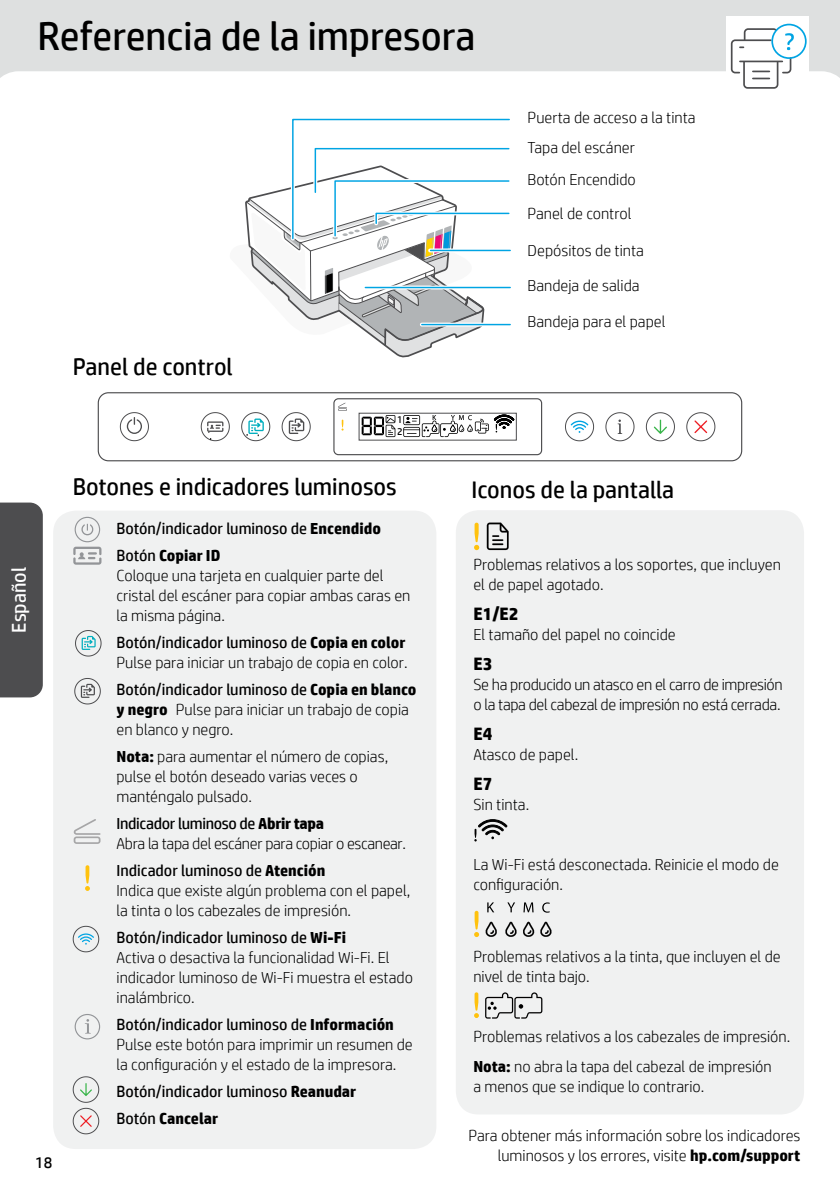
<style>
.page{position:relative;width:840px;height:1191px;background:#fff}
.page>*{position:absolute;margin:0;border:0;box-sizing:border-box;transform-origin:0 0}
.t1{font:40px "HP Simplified";color:#000}
.t2{font:24px "HP Simplified";color:#000}
.t3{font:20px "HP Simplified";color:#fff}
.t4{font:700 18px "HP Simplified";color:#000}
.t5{font:300 16px/20px "HP Simplified";color:#000}
.t6{font:300 16px/20px "HP Simplified";letter-spacing:-.02em;color:#000}
.t7{font:16px/27px "HP Simplified";color:#000}
.t8{font:10.2px "HP Simplified";color:#000}
.s1{font-weight:700}
.s2{font-weight:400}
</style>
<div class="page">
<div style="left:0;top:502px;width:43px;height:195px;background:#4d4d4f"></div>
<svg style="left:0;top:0;width:839px;height:78px;fill:#dee0e0"></svg>
<div style="left:725px;top:16px;width:83px;height:80px;background:#fff"></div>
<div style="left:771px;top:24px;width:35px;height:35px;border:2px solid #00a4e3;border-radius:50%"></div>
<svg style="left:730px;top:27px;width:63px;height:62px"></svg>
<div style="left:53px;top:510px;width:383px;height:639px;background:#f0f1f1;border-radius:23px"></div>
<svg style="left:73px;top:517px;width:28px;height:47px"></svg>
<svg style="left:75px;top:630px;width:27px;height:27px"></svg>
<svg style="left:74px;top:678px;width:27px;height:27px"></svg>
<svg style="left:73px;top:819px;width:27px;height:25px"></svg>
<svg style="left:85px;top:865px;width:5px;height:26px"></svg>
<svg style="left:73px;top:925px;width:26px;height:27px"></svg>
<svg style="left:75px;top:1014px;width:25px;height:25px"></svg>
<svg style="left:73px;top:1076px;width:26px;height:58px"></svg>
<svg style="left:245px;top:118px;width:266px;height:240px"></svg>
<div style="left:455px;top:510px;width:348px;height:604px;background:#f0f1f1;border-radius:23px"></div>
<svg style="left:486px;top:522px;width:22px;height:28px"></svg>
<svg style="left:474px;top:522px;width:5px;height:28px"></svg>
<svg style="left:474px;top:819px;width:33px;height:22px"></svg>
<svg style="left:487px;top:902px;width:7px;height:10px"></svg>
<svg style="left:507px;top:902px;width:8px;height:10px"></svg>
<svg style="left:523px;top:902px;width:10px;height:10px"></svg>
<svg style="left:542px;top:902px;width:7px;height:10px"></svg>
<svg style="left:523px;top:921px;width:28px;height:16px"></svg>
<svg style="left:505px;top:921px;width:11px;height:16px"></svg>
<svg style="left:485px;top:921px;width:12px;height:16px"></svg>
<svg style="left:474px;top:910px;width:5px;height:27px"></svg>
<svg style="left:485px;top:992px;width:57px;height:26px"></svg>
<svg style="left:474px;top:992px;width:4px;height:26px"></svg>
<div style="left:333px;top:398px;width:209px;height:57px;border:1px solid #4d4d4f;border-radius:4px"></div>
<div style="left:358px;top:413px;width:158px;height:27px;border:1px solid #4d4d4f"></div>
<svg style="left:341px;top:419px;width:2px;height:11px"></svg>
<svg style="left:338px;top:403px;width:9px;height:8px"></svg>
<svg style="left:281px;top:412px;width:30px;height:29px"></svg>
<svg style="left:200px;top:412px;width:30px;height:29px"></svg>
<svg style="left:241px;top:412px;width:29px;height:29px"></svg>
<svg style="left:686px;top:412px;width:29px;height:30px"></svg>
<svg style="left:645px;top:412px;width:30px;height:30px"></svg>
<svg style="left:565px;top:412px;width:29px;height:30px"></svg>
<svg style="left:605px;top:412px;width:29px;height:30px"></svg>
<svg style="left:119px;top:412px;width:30px;height:29px"></svg>
<svg style="left:361px;top:415px;width:34px;height:22px"></svg>
<svg style="left:403px;top:415px;width:85px;height:22px"></svg>
<svg style="left:494px;top:415px;width:20px;height:17px"></svg>
<div style="left:98px;top:392px;width:643px;height:69px;border:1px solid #4d4d4f;border-radius:10px"></div>
<h1 class="t1" style="left:37px;top:10px;width:439px">Referencia de la impresora</h1>
<h2 class="t2" style="left:73px;top:350px;width:161px">Panel de control</h2>
<p class="t8" style="left:397px;top:413px;width:7px">1</p>
<p class="t8" style="left:397px;top:425px;width:7px">2</p>
<p class="t5" style="left:527px;top:102px;width:169px;line-height:29.8px">Puerta de acceso a la tinta<br>Tapa del escáner</p>
<p class="t5" style="left:527px;top:162px;width:110px;line-height:34px">Botón Encendido<br>Panel de control</p>
<p class="t5" style="left:527px;top:233px;width:118px;line-height:34.4px">Depósitos de tinta<br>Bandeja de salida</p>
<p class="t5" style="left:527px;top:311px;width:139px">Bandeja para el papel</p>
<p class="t3" style="left:6px;top:633px;width:67px;rotate:-90deg">Español</p>
<p class="t7" style="left:35px;top:1148px;width:19px">18</p>
<h2 class="t2" style="left:73px;top:471px;width:325px">Botones e indicadores luminosos</h2>
<h2 class="t2" style="left:471px;top:474px;width:204px">Iconos de la pantalla</h2>
<p class="t7" style="left:116px;top:515px;width:266px">Botón/indicador luminoso de <span class="s1">Encendido<br></span>Botón <span class="s1">Copiar ID</span></p>
<p class="t5" style="left:116px;top:565px;width:295px">Coloque una tarjeta en cualquier parte del cristal del escáner para copiar ambas caras en la misma página.</p>
<p class="t5" style="left:116px;top:632px;width:292px"><span class="s2">Botón/indicador luminoso de</span> <span class="s1">Copia en color<br></span>Pulse para iniciar un trabajo de copia en color.</p>
<p class="t5" style="left:116px;top:679px;width:301px"><span class="s2">Botón/indicador luminoso de</span> <span class="s1">Copia en blanco y negro</span> Pulse para iniciar un trabajo de copia en blanco y negro.</p>
<p class="t5" style="left:116px;top:746px;width:273px"><span class="s1">Nota:</span> para aumentar el número de copias, pulse el botón deseado varias veces o manténgalo pulsado.</p>
<p class="t6" style="left:116px;top:813px;width:291px"><span class="s2">Indicador luminoso de</span> <span class="s1">Abrir tapa<br></span>Abra la tapa del escáner para copiar o escanear.</p>
<p class="t5" style="left:116px;top:860px;width:295px"><span class="s2">Indicador luminoso de</span> <span class="s1">Atención<br></span>Indica que existe algún problema con el papel, la tinta o los cabezales de impresión.</p>
<p class="t5" style="left:116px;top:927px;width:298px"><span class="s2">Botón/indicador luminoso de</span> <span class="s1">Wi-Fi<br></span>Activa o desactiva la funcionalidad Wi-Fi. El indicador luminoso de Wi-Fi muestra el estado inalámbrico.</p>
<p class="t5" style="left:116px;top:1014px;width:297px"><span class="s2">Botón/indicador luminoso de</span> <span class="s1">Información<br></span>Pulse este botón para imprimir un resumen de la configuración y el estado de la impresora.</p>
<p class="t7" style="left:116px;top:1078px;width:241px">Botón/indicador luminoso <span class="s1">Reanudar<br></span>Botón <span class="s1">Cancelar</span></p>
<p class="t5" style="left:468px;top:1125px;width:333px;text-align:right">Para obtener más información sobre los indicadores luminosos y los errores, visite <span class="s1">hp.com/support</span></p>
<p class="t5" style="left:473px;top:554px;width:309px">Problemas relativos a los soportes, que incluyen el de papel agotado.</p>
<p class="t4" style="left:473px;top:602px;width:47px">E1/E2</p>
<p class="t5" style="left:473px;top:624px;width:204px">El tamaño del papel no coincide</p>
<p class="t4" style="left:473px;top:652px;width:20px">E3</p>
<p class="t6" style="left:473px;top:674px;width:311px">Se ha producido un atasco en el carro de impresión o la tapa del cabezal de impresión no está cerrada.</p>
<p class="t4" style="left:473px;top:722px;width:20px">E4</p>
<p class="t5" style="left:473px;top:744px;width:106px">Atasco de papel.</p>
<p class="t4" style="left:473px;top:772px;width:20px">E7</p>
<p class="t5" style="left:473px;top:794px;width:57px">Sin tinta.</p>
<p class="t5" style="left:473px;top:854px;width:307px">La Wi-Fi está desconectada. Reinicie el modo de configuración.</p>
<p class="t5" style="left:473px;top:946px;width:309px">Problemas relativos a la tinta, que incluyen el de nivel de tinta bajo.</p>
<p class="t5" style="left:473px;top:1021px;width:318px;line-height:30px">Problemas relativos a los cabezales de impresión.<br><span class="s1">Nota:</span> no abra la tapa del cabezal de impresión</p>
<p class="t5" style="left:473px;top:1076px;width:232px">a menos que se indique lo contrario.</p>
</div>
